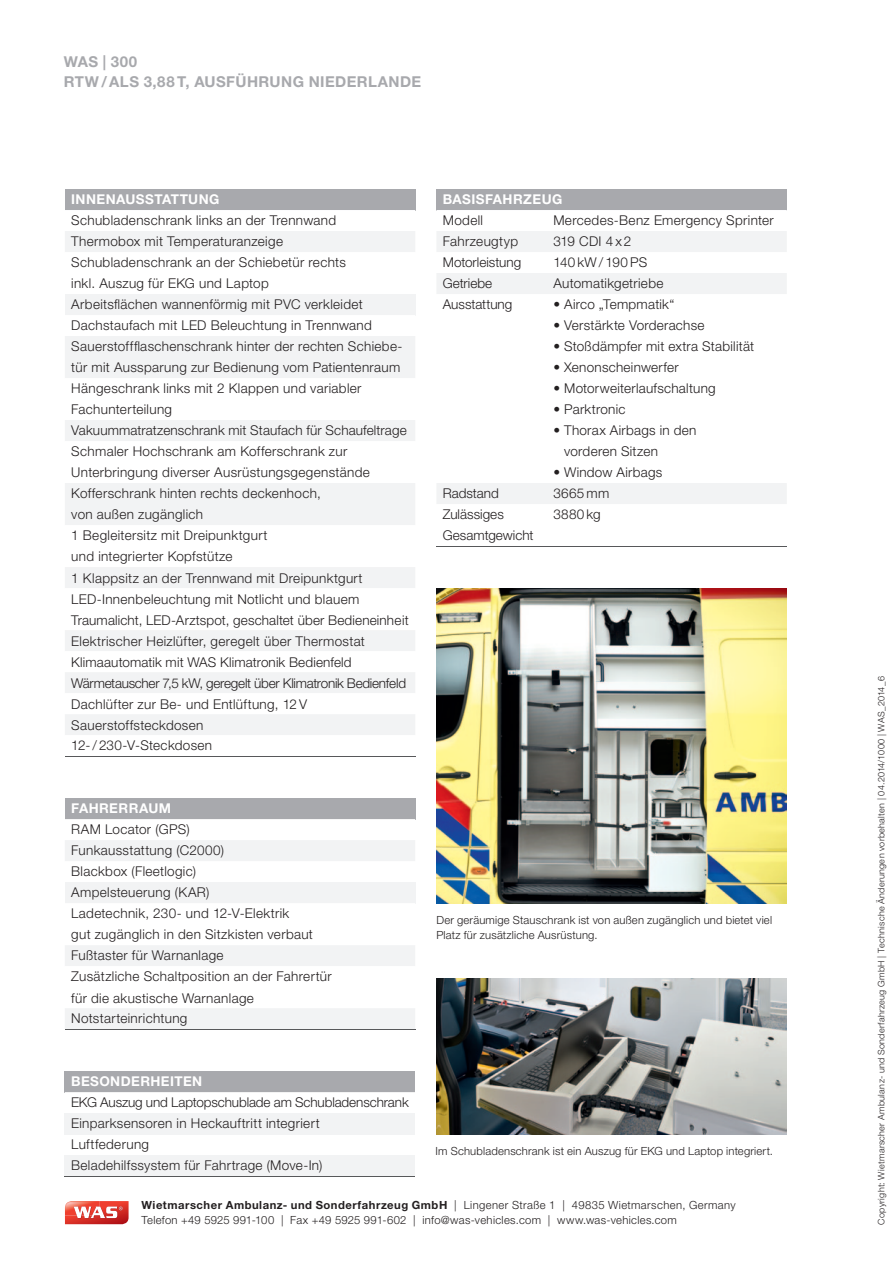
<style>
.page{position:relative;width:893px;height:1263px;background:#fff}
.page>*{position:absolute;margin:0;border:0;box-sizing:border-box;transform-origin:0 0}
.t1{font:700 15px/19.5px "Helvetica Neue LT Pro";letter-spacing:.03em;color:#a8a9ad}
.t2{font:300 13.5px/21px "Helvetica Neue LT Pro";letter-spacing:.025em;color:#231f20}
.t3{font:300 13.5px/21px "Helvetica Neue LT Pro";color:#231f20}
.t4{font:700 13.5px "Helvetica Neue LT Pro";letter-spacing:.03em;color:#fff}
.t5{font:300 11.25px/15px "Helvetica Neue LT Pro";letter-spacing:.015em;color:#231f20}
.t6{font:300 9px "Helvetica Neue LT Pro";letter-spacing:.035em;color:#231f20}
.s1{font-weight:700}
</style>
<div class="page">
<img style="left:436px;top:978px;width:351px;height:156px">
<img style="left:436px;top:588px;width:351px;height:315px">
<svg style="left:65px;top:1201px;width:64px;height:23px"></svg>
<div style="left:65px;top:798px;width:350px;height:21px;background:#a8a9ad"></div>
<svg style="left:65px;top:840px;width:350px;height:189px;fill:#f2f3f4"></svg>
<div style="left:65px;top:882px;width:350px;height:21px;background:#f2f3f4"></div>
<svg style="left:65px;top:903px;width:350px;height:105px"></svg>
<hr style="left:65px;top:1029px;width:350px;height:1px;background:#57585a">
<div style="left:65px;top:1071px;width:350px;height:21px;background:#a8a9ad"></div>
<svg style="left:65px;top:1092px;width:350px;height:43px"></svg>
<div style="left:65px;top:1113px;width:350px;height:21px;background:#f2f3f4"></div>
<div style="left:65px;top:1155px;width:350px;height:21px;background:#f2f3f4"></div>
<hr style="left:65px;top:1176px;width:350px;height:1px;background:#57585a">
<div style="left:65px;top:189px;width:350px;height:21px;background:#a8a9ad"></div>
<div style="left:65px;top:231px;width:350px;height:21px;background:#f2f3f4"></div>
<div style="left:65px;top:294px;width:350px;height:21px;background:#f2f3f4"></div>
<svg style="left:65px;top:336px;width:350px;height:399px"></svg>
<hr style="left:65px;top:756px;width:350px;height:1px;background:#57585a">
<div style="left:436px;top:189px;width:351px;height:21px;background:#a8a9ad"></div>
<div style="left:437px;top:231px;width:350px;height:21px;background:#f2f3f4"></div>
<svg style="left:437px;top:273px;width:350px;height:231px"></svg>
<hr style="left:436px;top:546px;width:111px;height:1px;background:#57585a">
<hr style="left:547px;top:546px;width:240px;height:1px;background:#57585a">
<p class="t1" style="left:64px;top:52px;width:359px">WAS | 300<br>RTW / ALS 3,88 T, AUSFÜHRUNG NIEDERLANDE</p>
<p class="t4" style="left:71px;top:191px;width:150px">INNENAUSSTATTUNG</p>
<p class="t2" style="left:71px;top:210px;width:339px">Schubladenschrank links an der Trennwand<br>Thermobox mit Temperaturanzeige<br>Schubladenschrank an der Schiebetür rechts<br>inkl. Auszug für EKG und Laptop<br>Arbeitsflächen wannenförmig mit PVC verkleidet Dachstaufach mit LED Beleuchtung in Trennwand Sauerstoffflaschenschrank hinter der rechten Schiebe&shy;tür mit Aussparung zur Bedienung vom Patientenraum Hängeschrank links mit 2 Klappen und variabler Fachunterteilung<br>Vakuummatratzenschrank mit Staufach für Schaufeltrage Schmaler Hochschrank am Kofferschrank zur<br>Unter bringung diverser Ausrüstungsgegenstände Kofferschrank hinten rechts deckenhoch,<br>von außen zugänglich<br>1 Begleitersitz mit Dreipunktgurt<br>und integrierter Kopfstütze<br>1 Klappsitz an der Trennwand mit Dreipunktgurt LED-Innenbeleuchtung mit Notlicht und blauem Traumalicht, LED-Arztspot, geschaltet über Bedieneinheit Elektrischer Heizlüfter, geregelt über Thermostat Klimaautomatik mit WAS Klimatronik Bedienfeld Wärmetauscher 7,5 kW, geregelt über Klimatronik Bedienfeld Dachlüfter zur Be- und Entlüftung, 12 V Sauerstoffsteckdosen<br>12- / 230-V-Steckdosen</p>
<p class="t4" style="left:71px;top:800px;width:101px">FAHRERRAUM</p>
<p class="t2" style="left:71px;top:819px;width:262px">RAM Locator (GPS)<br>Funkausstattung (C2000)<br>Blackbox (Fleetlogic)<br>Ampelsteuerung (KAR)<br>Ladetechnik, 230- und 12-V-Elektrik<br>gut zugänglich in den Sitzkisten verbaut<br>Fußtaster für Warnanlage<br>Zusätzliche Schaltposition an der Fahrertür für die akustische Warnanlage<br>Notstarteinrichtung</p>
<p class="t4" style="left:71px;top:1073px;width:133px">BESONDERHEITEN</p>
<p class="t2" style="left:71px;top:1092px;width:339px">EKG Auszug und Laptopschublade am Schubladenschrank Einparksensoren in Heckauftritt integriert<br>Luftfederung<br>Beladehilfssystem für Fahrtrage (Move-In)</p>
<p class="t4" style="left:443px;top:191px;width:121px">BASISFAHRZEUG</p>
<p class="t2" style="left:443px;top:210px;width:42px">Modell</p>
<p class="t2" style="left:553px;top:210px;width:222px">Mercedes-Benz Emergency Sprinter</p>
<p class="t2" style="left:443px;top:231px;width:77px">Fahrzeugtyp</p>
<p class="t2" style="left:553px;top:231px;width:80px">319 CDI 4 x 2</p>
<p class="t3" style="left:443px;top:252px;width:80px">Motorleistung</p>
<p class="t2" style="left:553px;top:252px;width:96px">140 kW / 190 PS</p>
<p class="t3" style="left:443px;top:273px;width:51px">Getriebe</p>
<p class="t2" style="left:553px;top:273px;width:112px">Automatikgetriebe</p>
<p class="t3" style="left:443px;top:294px;width:71px">Ausstattung</p>
<p class="t2" style="left:553px;top:294px;width:123px">• Airco „Tempmatik“</p>
<p class="t2" style="left:553px;top:315px;width:153px">• Verstärkte Vorderachse</p>
<p class="t2" style="left:553px;top:336px;width:202px">• Stoßdämpfer mit extra Stabilität</p>
<p class="t2" style="left:553px;top:357px;width:127px">• Xenonscheinwerfer</p>
<p class="t2" style="left:553px;top:378px;width:164px">• Motorweiterlaufschaltung</p>
<p class="t2" style="left:553px;top:399px;width:74px">• Parktronic</p>
<p class="t2" style="left:564px;top:420px;width:134px;text-indent:-11px">• Thorax Airbags in den vorderen Sitzen</p>
<p class="t2" style="left:553px;top:462px;width:110px">• Window Airbags</p>
<p class="t3" style="left:443px;top:483px;width:58px">Radstand</p>
<p class="t2" style="left:553px;top:483px;width:57px">3665 mm</p>
<p class="t3" style="left:443px;top:504px;width:92px">Zulässiges<br>Gesamtgewicht</p>
<p class="t2" style="left:553px;top:504px;width:49px">3880 kg</p>
<p class="t5" style="left:436px;top:912px;width:337px">Der geräumige Stauschrank ist von außen zugänglich und bietet viel<br>Platz für zusätzliche Ausrüstung.</p>
<p class="t5" style="left:436px;top:1143px;width:339px">Im Schubladenschrank ist ein Auszug für EKG und Laptop integriert.</p>
<p class="t5" style="left:141px;top:1197px;width:596px"><span class="s1">Wietmarscher Ambulanz- und Sonderfahrzeug GmbH</span> | Lingener Straße 1 | 49835 Wietmarschen, Germany<br>Telefon +49 5925 991-100 | Fax +49 5925 991-602 | info@was-vehicles.com | www.was-vehicles.com</p>
<p class="t6" style="left:876px;top:1225px;width:550px;rotate:-90deg">Copyright: Wietmarscher Ambulanz- und Sonderfahrzeug GmbH | Technische Änderungen vorbehalten | 04.2014/1000 | WAS_2014_6</p>
</div>
